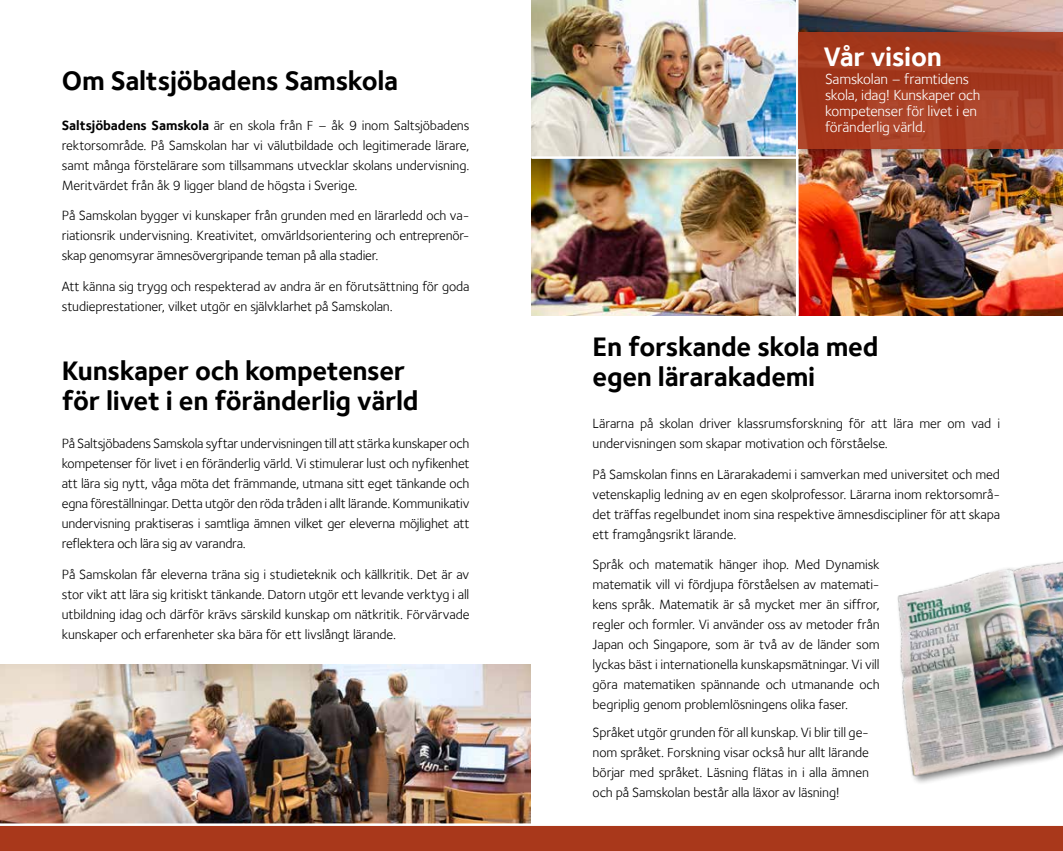
<style>
.page{position:relative;width:1063px;height:851px;background:#fff}
.page>*{position:absolute;margin:0;border:0;box-sizing:border-box;transform-origin:0 0}
.t1{font:700 27.5px/30px "Foundry Sterling";letter-spacing:-.01em;color:#000}
.t2{font:700 27.5px "Foundry Sterling";letter-spacing:-.01em;color:#fff}
.t3{font:15px/16.2px "Foundry Sterling";letter-spacing:-.015em;color:#fff}
.t4{font:13.75px/20px "Foundry Sterling";letter-spacing:-.01em;color:#000;text-align:justify}
.s1{font-weight:700}
</style>
<div class="page">
<img style="left:531px;top:159px;width:265px;height:156px">
<img style="left:897px;top:561px;width:166px;height:222px">
<img style="left:0;top:664px;width:531px;height:159px">
<img style="left:531px;top:0;width:265px;height:156px">
<img style="left:798px;top:0;width:265px;height:315px">
<div style="left:0;top:825px;width:1063px;height:25px;background:#a9381b"></div>
<div style="left:795px;top:28px;width:268px;height:129px;background:#000;opacity:.35"></div>
<div style="left:798px;top:32px;width:265px;height:116px;background:linear-gradient(to bottom,#a0371b,#ab4126)"></div>
<h1 class="t1" style="left:62px;top:65px;width:338px">Om Saltsjöbadens Samskola</h1>
<p class="t4" style="left:62px;top:115px;width:409px"><span class="s1">Saltsjöbadens Samskola</span> är en skola från F – åk 9 inom Saltsjöbadens rektorsområde. På Samskolan har vi välutbildade och legitimerade lärare, samt många förstelärare som tillsammans utvecklar skolans undervisning.<br>Meritvärdet från åk 9 ligger bland de högsta i Sverige.</p>
<p class="t4" style="left:62px;top:205px;width:409px">På Samskolan bygger vi kunskaper från grunden med en lärarledd och va&shy;riationsrik undervisning. Kreativitet, omvärldsorientering och entreprenör&shy;skap genomsyrar ämnesövergripande teman på alla stadier.</p>
<p class="t4" style="left:62px;top:276px;width:409px">Att känna sig trygg och respekterad av andra är en förutsättning för goda studieprestationer, vilket utgör en självklarhet på Samskolan.</p>
<h1 class="t1" style="left:62px;top:355px;width:358px">Kunskaper och kompetenser för livet i en föränderlig värld</h1>
<p class="t4" style="left:62px;top:433px;width:409px">På Saltsjöbadens Samskola syftar undervisningen till att stärka kunskaper och kompetenser för livet i en föränderlig värld. Vi stimulerar lust och nyfikenhet att lära sig nytt, våga möta det främmande, utmana sitt eget tänkande och egna föreställningar. Detta utgör den röda tråden i allt lärande. Kommunikativ undervisning praktiseras i samtliga ämnen vilket ger eleverna möjlighet att reflektera och lära sig av varandra.</p>
<p class="t4" style="left:62px;top:563px;width:409px">På Samskolan får eleverna träna sig i studieteknik och källkritik. Det är av stor vikt att lära sig kritiskt tänkande. Datorn utgör ett levande verktyg i all utbildning idag och därför krävs särskild kunskap om nätkritik. Förvärvade kunskaper och erfarenheter ska bära för ett livslångt lärande.</p>
<h1 class="t2" style="left:823px;top:40px;width:120px">Vår vision</h1>
<p class="t3" style="left:825px;top:70px;width:157px">Samskolan – framtidens skola, idag! Kunskaper och kompetenser för livet i en föränderlig värld.</p>
<h1 class="t1" style="left:593px;top:331px;width:287px">En forskande skola med egen lärarakademi</h1>
<p class="t4" style="left:593px;top:413px;width:409px">Lärarna på skolan driver klassrumsforskning för att lära mer om vad i undervisningen som skapar motivation och förståelse.</p>
<p class="t4" style="left:593px;top:464px;width:409px">På Samskolan finns en Lärarakademi i samverkan med universitet och med vetenskaplig ledning av en egen skolprofessor. Lärarna inom rektorsområ&shy;det träffas regelbundet inom sina respektive ämnesdiscipliner för att skapa ett framgångsrikt lärande.</p>
<p class="t4" style="left:593px;top:554px;width:289px">Språk och matematik hänger ihop. Med Dynamisk matematik vill vi fördjupa förståelsen av matemati&shy;kens språk. Matematik är så mycket mer än siffror, regler och formler. Vi använder oss av metoder från Japan och Singapore, som är två av de länder som lyckas bäst i internationella kunskapsmätningar. Vi vill göra matematiken spännande och utmanande och begriplig genom problemlösningens olika faser.</p>
<p class="t4" style="left:593px;top:721px;width:278px">Språket utgör grunden för all kunskap. Vi blir till ge&shy;nom språket. Forskning visar också hur allt lärande börjar med språket. Läsning flätas in i alla ämnen och på Samskolan består alla läxor av läsning!</p>
</div>
